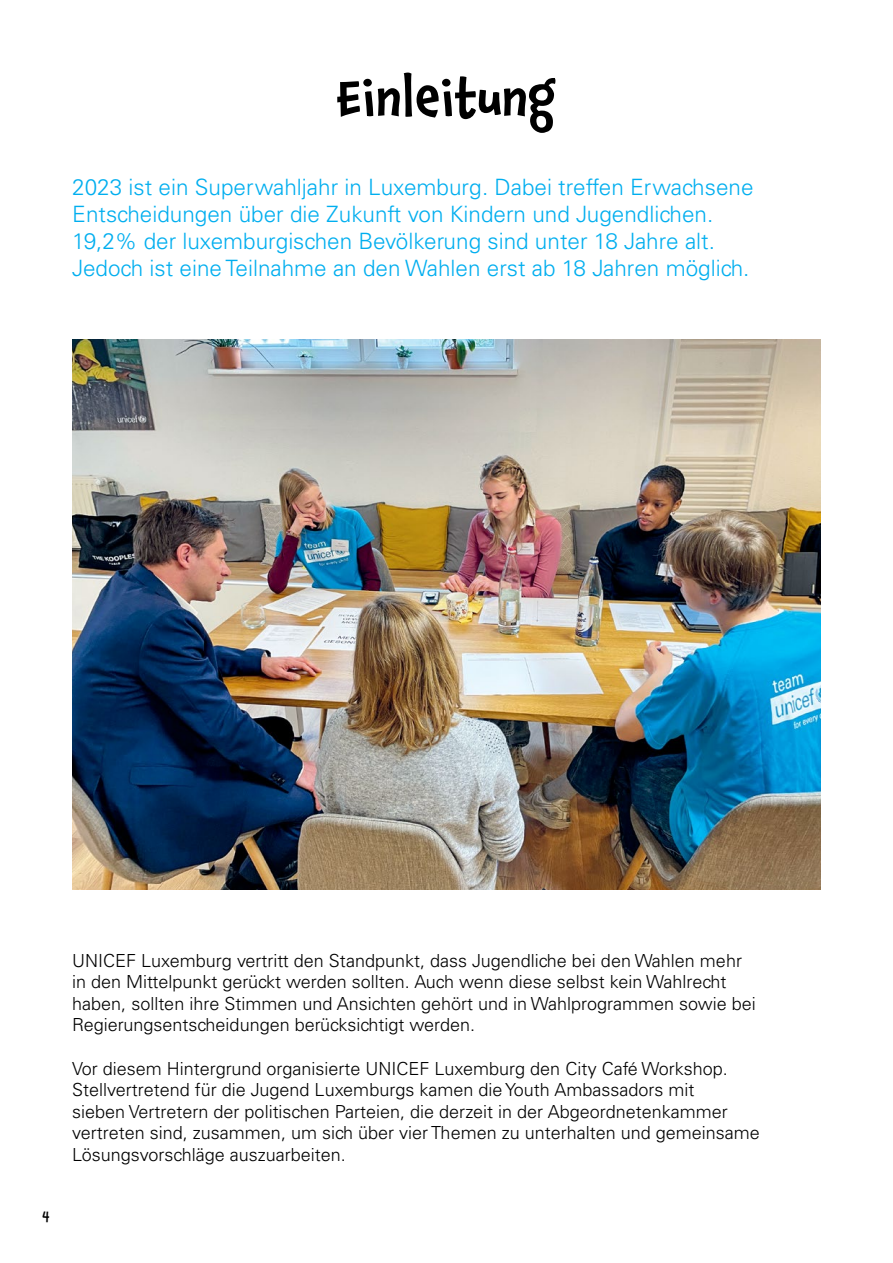
<style>
.page{position:relative;width:893px;height:1263px;background:#fff}
.page>*{position:absolute;margin:0;border:0;box-sizing:border-box;transform-origin:0 0}
.TITRE_GRAND{font:500 51px "Chaloops";color:#000}
.INTRO{font:300 22.5px/27px "Univers LT Std";color:#00aeef}
.TEXT{font:300 18px/21.6px "Univers LT Std";color:#000}
.t1{font:500 15px "Chaloops";color:#000}
</style>
<div class="page">
<img style="left:72px;top:340px;width:749px;height:550px">
<p class="TITRE_GRAND" style="left:337px;top:59px;width:221px">Einleitung</p>
<p class="INTRO" style="left:72px;top:173px;width:683px">2023 ist ein Superwahljahr in Luxemburg. Dabei treffen Erwachsene Entscheidungen über die Zukunft von Kindern und Jugendlichen.<br>19,2% der luxemburgischen Bevölkerung sind unter 18 Jahre alt.<br>Jedoch ist eine Teilnahme an den Wahlen erst ab 18 Jahren möglich.</p>
<p class="t1" style="left:43px;top:1204px;width:8px">4</p>
<p class="TEXT" style="left:72px;top:949px;width:685px">UNICEF Luxemburg vertritt den Standpunkt, dass Jugendliche bei den Wahlen mehr in den Mittelpunkt gerückt werden sollten. Auch wenn diese selbst kein Wahlrecht haben, sollten ihre Stimmen und Ansichten gehört und in Wahlprogrammen sowie bei Regierungsentscheidungen berücksichtigt werden.</p>
<p class="TEXT" style="left:72px;top:1057px;width:689px">Vor diesem Hintergrund organisierte UNICEF Luxemburg den City Café Workshop.<br>Stellvertretend für die Jugend Luxemburgs kamen die Youth Ambassadors mit<br>sieben Vertretern der politischen Parteien, die derzeit in der Abgeordnetenkammer vertreten sind, zusammen, um sich über vier Themen zu unterhalten und gemeinsame Lösungsvorschläge auszuarbeiten.</p>
</div>
